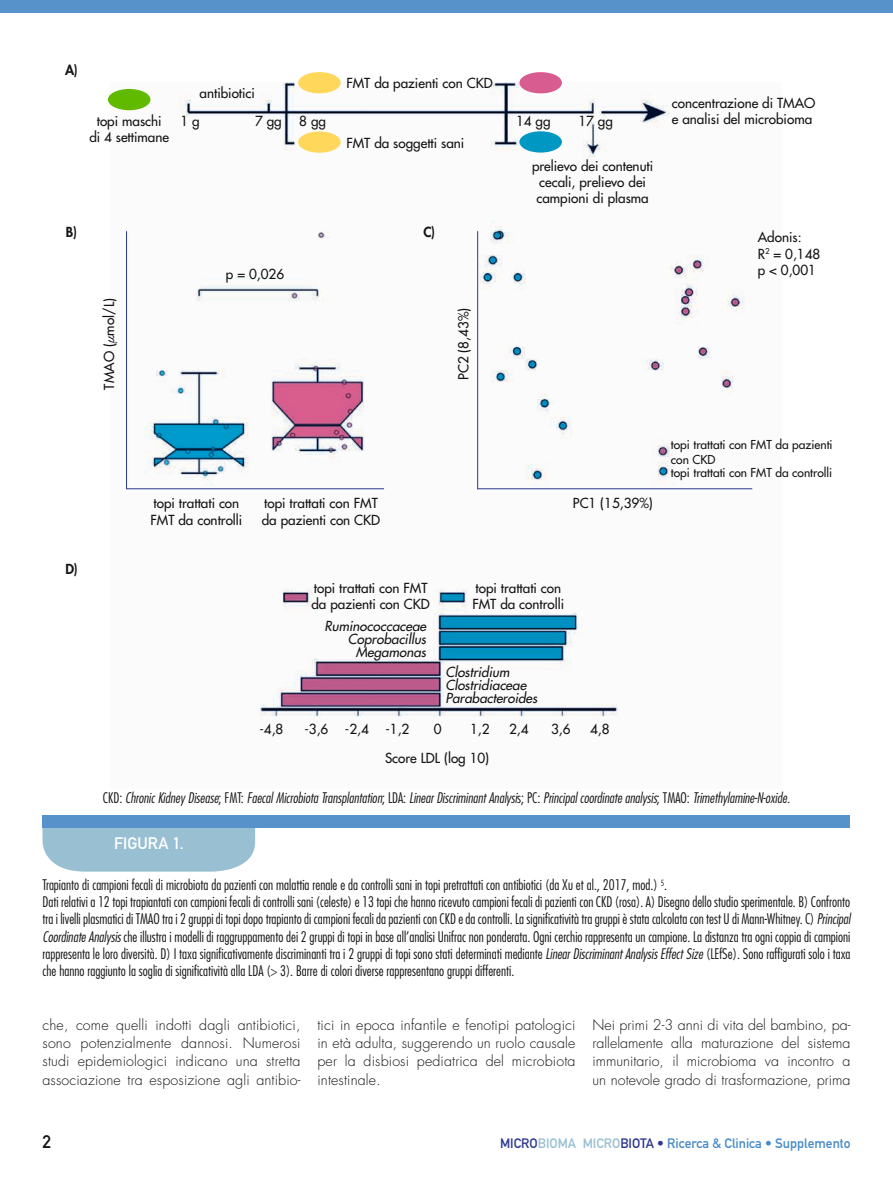
<style>
.page{position:relative;width:893px;height:1191px;background:#fff}
.page>*{position:absolute;margin:0;border:0;box-sizing:border-box;transform-origin:0 0}
.t1{font:18px "DIN Mittelschrift Std";color:#131413}
.t2{font:16.5px "DIN Mittelschrift Std";color:#fff}
.t3{font:300 condensed 14.25px/17.1px "Futura Std";color:#131413}
.t4{font:300 14.25px/18.1px "Futura Std";letter-spacing:.01em;color:#131413;text-align:justify}
.t5{font:italic 300 condensed 14.25px "Futura Std";color:#131413}
.t6{font:500 13.5px/16.2px "Futura Std";color:#131413}
.t7{font:italic 500 13.5px "Futura Std";color:#131413}
.t8{font:13.5px "DIN Mittelschrift Std";color:#468ac8}
.t9{font:800 13.5px "Futura Std";color:#131413}
.t10{font:500 12px/14.4px "Futura Std";color:#131413}
.s1{font-family:"Junicode";font-weight:400}
.s2{font-style:normal}
.s3{font-style:italic}
.s4{color:#2c3891}
.s5{color:#99c0d2}
</style>
<div class="page">
<div style="left:0;top:0;width:893px;height:13px;background:#5792cb"></div>
<svg style="left:43px;top:827px;width:212px;height:44px;background:#9cc1d3"></svg>
<img style="left:111px;top:83px;width:642px;height:634px">
<div style="left:43px;top:815px;width:807px;height:12px;background:#5792cb"></div>
<div style="left:108px;top:89px;width:42px;height:21px;background:#60bb00;border-radius:50%"></div>
<div style="left:298px;top:72px;width:43px;height:21px;background:#ffd75b;border-radius:50%"></div>
<div style="left:519px;top:72px;width:43px;height:21px;background:#d85c8f;border-radius:50%"></div>
<div style="left:298px;top:131px;width:43px;height:22px;background:#ffd75b;border-radius:50%"></div>
<div style="left:519px;top:131px;width:43px;height:22px;background:#0098c3;border-radius:50%"></div>
<hr style="left:126px;top:231px;width:1px;height:258px;background:#2c3891">
<hr style="left:477px;top:231px;width:1px;height:258px;background:#2c3891">
<hr style="left:126px;top:488px;width:258px;height:1px;background:#2c3891">
<hr style="left:477px;top:488px;width:275px;height:1px;background:#2c3891">
<p class="t9" style="left:65px;top:61px;width:14px">A)</p>
<p class="t9" style="left:66px;top:223px;width:13px">B)</p>
<p class="t6" style="left:89px;top:113px;width:81px;text-align:center">topi maschi<br>di 4 settimane</p>
<p class="t6" style="left:200px;top:85px;width:57px">antibiotici</p>
<p class="t6" style="left:346px;top:75px;width:148px">FMT da pazienti con CKD</p>
<p class="t6" style="left:180px;top:113px;width:21px">1 g</p>
<p class="t6" style="left:255px;top:113px;width:28px">7 gg</p>
<p class="t6" style="left:299px;top:113px;width:28px">8 gg</p>
<p class="t6" style="left:516px;top:113px;width:36px">14 gg</p>
<p class="t6" style="left:578px;top:113px;width:36px">17 gg</p>
<p class="t6" style="left:226px;top:266px;width:60px">p = 0,026</p>
<p class="t6" style="left:346px;top:135px;width:119px">FMT da soggetti sani</p>
<p class="t9" style="left:423px;top:223px;width:13px">C)</p>
<p class="t6" style="left:532px;top:158px;width:123px;text-align:center">prelievo dei contenuti cecali, prelievo dei campioni di plasma</p>
<p class="t6" style="left:101px;top:389px;width:93px;rotate:-90deg">TMAO (<span class="s1">μ</span>mol/L)</p>
<p class="t6" style="left:456px;top:380px;width:74px;rotate:-90deg">PC2 (8,43%)</p>
<p class="t6" style="left:672px;top:95px;width:145px">concentrazione di TMAO e analisi del microbioma</p>
<p class="t6" style="left:758px;top:229px;width:64px">Adonis:<br>R<sup>2</sup> = 0,148 p &lt; 0,001</p>
<p class="t9" style="left:65px;top:560px;width:14px">D)</p>
<p class="t10" style="left:671px;top:438px;width:163px">topi trattati con FMT da pazienti con CKD</p>
<p class="t6" style="left:151px;top:495px;width:93px">topi trattati con<br>FMT da controlli</p>
<p class="t6" style="left:264px;top:495px;width:115px">topi trattati con FMT</p>
<p class="t6" style="left:573px;top:495px;width:81px">PC1 (15,39%)</p>
<p class="t6" style="left:262px;top:512px;width:120px">da pazienti con CKD</p>
<p class="t10" style="left:671px;top:465px;width:163px">topi trattati con FMT da controlli</p>
<p class="t6" style="left:311px;top:580px;width:120px">topi trattati con FMT da pazienti con CKD</p>
<p class="t7" style="left:324px;top:617px;width:103px">Ruminococcaceae</p>
<p class="t7" style="left:348px;top:630px;width:80px">Coprobacillus</p>
<p class="t7" style="left:356px;top:643px;width:72px">Megamonas</p>
<p class="t6" style="left:472px;top:580px;width:93px">topi trattati con<br>FMT da controlli</p>
<p class="t7" style="left:445px;top:663px;width:66px">Clostridium</p>
<p class="t7" style="left:445px;top:676px;width:82px">Clostridiaceae</p>
<p class="t7" style="left:445px;top:690px;width:93px">Parabacteroides</p>
<p class="t6" style="left:259px;top:721px;width:25px">-4,8</p>
<p class="t6" style="left:304px;top:721px;width:106px">-3,6 -2,4 -1,2</p>
<p class="t6" style="left:434px;top:721px;width:9px">0</p>
<p class="t6" style="left:470px;top:721px;width:21px">1,2</p>
<p class="t6" style="left:509px;top:721px;width:21px">2,4</p>
<p class="t6" style="left:551px;top:721px;width:21px">3,6</p>
<p class="t6" style="left:590px;top:721px;width:21px">4,8</p>
<p class="t6" style="left:385px;top:749px;width:106px">Score LDL (log 10)</p>
<p class="t5" style="left:103px;top:789px;width:688px"><span class="s2">CKD:</span> Chronic Kidney Disease<span class="s2">; FMT:</span> Faecal Microbiota Transplantation<span class="s2">; LDA:</span> Linear Discriminant Analysi<span class="s2">s; PC:</span> Principal coordinate analysis<span class="s2">; TMAO:</span> Trimethylamine-N-oxide.</p>
<p class="t2" style="left:114px;top:833px;width:71px">FIGURA 1.</p>
<p class="t3" style="left:43px;top:876px;width:810px">Trapianto di campioni fecali di microbiota da pazienti con malattia renale e da controlli sani in topi pretrattati con antibiotici (da Xu et al., 2017, mod.) <sup>5</sup>.<br>Dati relativi a 12 topi trapiantati con campioni fecali di controlli sani (celeste) e 13 topi che hanno ricevuto campioni fecali di pazienti con CKD (rosa). A) Disegno dello studio sperimentale. B) Confronto tra i livelli plasmatici di TMAO tra i 2 gruppi di topi dopo trapianto di campioni fecali da pazienti con CKD e da controlli. La significatività tra gruppi è stata calcolata con test U di Mann-Whitney. C) <span class="s3">Principal Coordinate Analysis</span> che illustra i modelli di raggruppamento dei 2 gruppi di topi in base all’analisi Unifrac non ponderata. Ogni cerchio rappresenta un campione. La distanza tra ogni coppia di campioni rappresenta le loro diversità. D) I taxa significativamente discriminanti tra i 2 gruppi di topi sono stati determinati mediante <span class="s3">Linear Discriminant Analysis Effect Size</span> (LEfSe). Sono raffigurati solo i taxa che hanno raggiunto la soglia di significatività alla LDA (&gt; 3). Barre di colori diverse rappresentano gruppi differenti.</p>
<p class="t4" style="left:43px;top:1016px;width:259px">che, come quelli indotti dagli antibiotici, sono potenzialmente dannosi. Numerosi studi epidemiologici indicano una stretta associazione tra esposizione agli antibio-</p>
<p class="t4" style="left:317px;top:1016px;width:259px">tici in epoca infantile e fenotipi patologici in età adulta, suggerendo un ruolo causale per la disbiosi pediatrica del microbiota intestinale.</p>
<p class="t4" style="left:592px;top:1016px;width:259px">Nei primi 2-3 anni di vita del bambino, pa&shy;rallelamente alla maturazione del sistema immunitario, il microbioma va incontro a un notevole grado di trasformazione, prima</p>
<p class="t1" style="left:43px;top:1131px;width:10px">2</p>
<p class="t8" style="left:500px;top:1135px;width:352px"><span class="s4">MICRO</span><span class="s5">BIOMA MICRO</span><span class="s4">BIOTA •</span> Ricerca &amp; Clinica • Supplemento</p>
</div>
